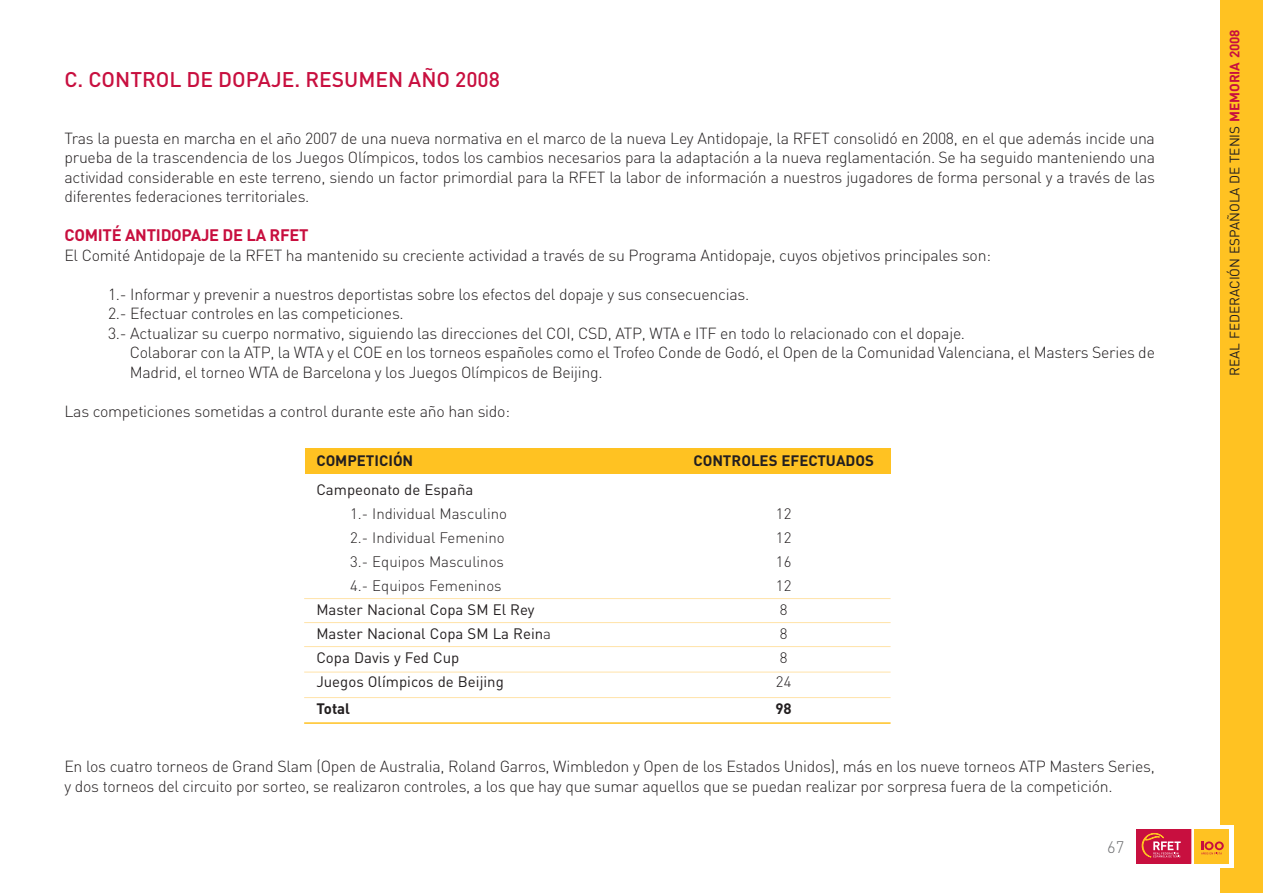
<style>
.page{position:relative;width:1263px;height:893px;background:#fff}
.page>*{position:absolute;margin:0;border:0;box-sizing:border-box;transform-origin:0 0}
.t1{font:500 21px "DIN";color:#c80f3f}
.t2{font:700 16.5px "DIN";letter-spacing:-.015em;color:#c80f3f}
.t3{font:300 16.5px "DIN";color:#6d6e70}
.t4{font:300 15.9px/19.5px "DIN";letter-spacing:-.015em;color:#231f20;text-align:justify}
.t5{font:15px "DIN";color:#231f20}
.t6{font:300 15px "DIN";color:#231f20}
.t7{font:700 15px "DIN";color:#231f20}
.t8{font:13.5px "DIN";color:#231f20}
.s1{font-weight:300}
.s2{font-weight:700;color:#c80f3f}
</style>
<div class="page">
<div style="left:1220px;top:0;width:43px;height:893px;background:#ffc222"></div>
<div style="left:1132px;top:825px;width:101px;height:42px;background:#fff"></div>
<svg style="left:1191px;top:829px;width:38px;height:34px"></svg>
<div style="left:1136px;top:829px;width:55px;height:34px;background:#c80f3f"></div>
<div style="left:1194px;top:829px;width:34px;height:34px;background:#ffc222"></div>
<svg style="left:1201px;top:841px;width:23px;height:13px"></svg>
<svg style="left:1141px;top:833px;width:40px;height:24px"></svg>
<div style="left:305px;top:448px;width:585px;height:26px;background:#ffc222"></div>
<hr style="left:304px;top:598px;width:586px;height:1px;background:#ffe3a9">
<hr style="left:304px;top:622px;width:586px;height:1px;background:#ffe3a9">
<hr style="left:304px;top:646px;width:586px;height:1px;background:#ffe3a9">
<hr style="left:304px;top:672px;width:586px;height:1px;background:#ffe3a9">
<hr style="left:304px;top:697px;width:586px;height:1px;background:#ffe3a9">
<hr style="left:304px;top:722px;width:586px;height:2px;background:#ffc222">
<h1 class="t1" style="left:64px;top:72px;width:437px">C. CONTROL DE DOPAJE. RESUMEN AÑO 2008</h1>
<p class="t4" style="left:64px;top:130px;width:1092px">Tras la puesta en marcha en el año 2007 de una nueva normativa en el marco de la nueva Ley Antidopaje, la RFET consolidó en 2008, en el que además incide una prueba de la trascendencia de los Juegos Olímpicos, todos los cambios necesarios para la adaptación a la nueva reglamentación. Se ha seguido manteniendo una actividad considerable en este terreno, siendo un factor primordial para la RFET la labor de información a nuestros jugadores de forma personal y a través de las diferentes federaciones territoriales.</p>
<p class="t2" style="left:64px;top:230px;width:246px">COMITÉ ANTIDOPAJE DE LA RFET</p>
<p class="t4" style="left:64px;top:247px;width:928px">El Comité Antidopaje de la RFET ha mantenido su creciente actividad a través de su Programa Antidopaje, cuyos objetivos principales son:</p>
<p class="t4" style="left:108px;top:286px;width:643px">1.- Informar y prevenir a nuestros deportistas sobre los efectos del dopaje y sus consecuencias.</p>
<p class="t4" style="left:108px;top:306px;width:297px">2.- Efectuar controles en las competiciones.</p>
<p class="t4" style="left:108px;top:325px;width:859px">3.- Actualizar su cuerpo normativo, siguiendo las direcciones del COI, CSD, ATP, WTA e ITF en todo lo relacionado con el dopaje.</p>
<p class="t4" style="left:130px;top:345px;width:1027px">Colaborar con la ATP, la WTA y el COE en los torneos españoles como el Trofeo Conde de Godó, el Open de la Comunidad Valenciana, el Masters Series de</p>
<p class="t4" style="left:130px;top:364px;width:474px">Madrid, el torneo WTA de Barcelona y los Juegos Olímpicos de Beijing.</p>
<p class="t4" style="left:64px;top:403px;width:447px">Las competiciones sometidas a control durante este año han sido:</p>
<p class="t7" style="left:316px;top:455px;width:98px">COMPETICIÓN</p>
<p class="t7" style="left:693px;top:455px;width:182px">CONTROLES EFECTUADOS</p>
<p class="t5" style="left:316px;top:484px;width:158px">Campeonato de España</p>
<p class="t6" style="left:350px;top:508px;width:159px">1.- Individual Masculino</p>
<p class="t6" style="left:776px;top:508px;width:17px">12</p>
<p class="t6" style="left:350px;top:532px;width:156px">2.- Individual Femenino</p>
<p class="t6" style="left:776px;top:532px;width:17px">12</p>
<p class="t6" style="left:350px;top:556px;width:155px">3.- Equipos Masculinos</p>
<p class="t6" style="left:776px;top:556px;width:17px">16</p>
<p class="t6" style="left:350px;top:580px;width:153px">4.- Equipos Femeninos</p>
<p class="t6" style="left:776px;top:580px;width:17px">12</p>
<p class="t5" style="left:316px;top:604px;width:220px">Master Nacional Copa SM El Rey</p>
<p class="t6" style="left:780px;top:604px;width:9px">8</p>
<p class="t5" style="left:316px;top:628px;width:236px">Master Nacional Copa SM La Rein<span class="s1">a</span></p>
<p class="t6" style="left:780px;top:628px;width:9px">8</p>
<p class="t5" style="left:316px;top:652px;width:145px">Copa Davis y Fed Cup</p>
<p class="t6" style="left:780px;top:652px;width:9px">8</p>
<p class="t5" style="left:316px;top:676px;width:189px">Juegos Olímpicos de Beijing</p>
<p class="t6" style="left:776px;top:676px;width:17px">24</p>
<p class="t7" style="left:316px;top:703px;width:35px">Total</p>
<p class="t7" style="left:775px;top:703px;width:18px">98</p>
<p class="t4" style="left:64px;top:759px;width:1092px">En los cuatro torneos de Grand Slam (Open de Australia, Roland Garros, Wimbledon y Open de los Estados Unidos), más en los nueve torneos ATP Masters Series, y dos torneos del circuito por sorteo, se realizaron controles, a los que hay que sumar aquellos que se puedan realizar por sorpresa fuera de la competición.</p>
<p class="t3" style="left:1107px;top:841px;width:18px">67</p>
<p class="t8" style="left:1230px;top:376px;width:348px;rotate:-90deg">REAL FEDERACIÓN ESPAÑOLA DE TENIS <span class="s2">MEMORIA 2008</span></p>
</div>
